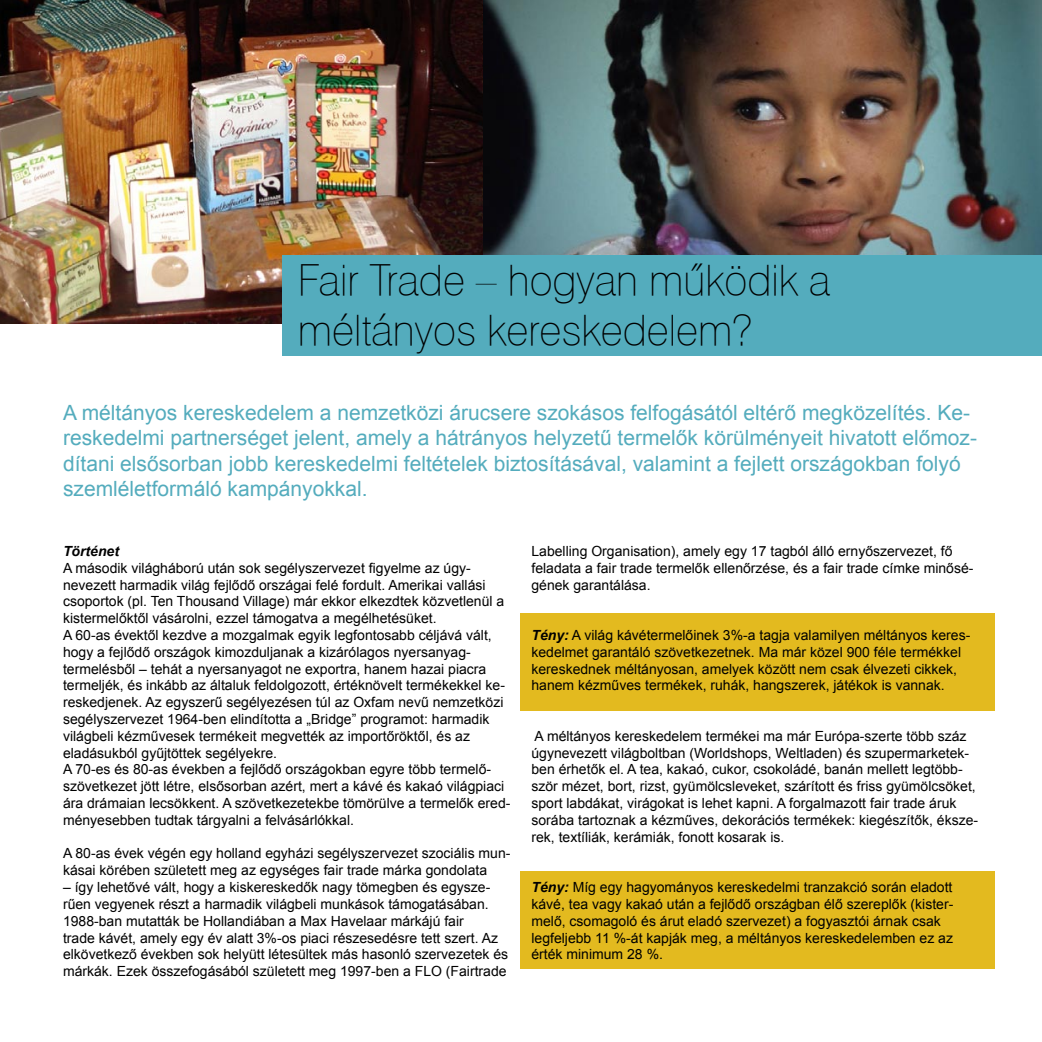
<style>
.page{position:relative;width:1042px;height:1042px;background:#fff}
.page>*{position:absolute;margin:0;border:0;box-sizing:border-box;transform-origin:0 0}
.t1{font:42px/50.4px "Hu Thina";color:#000}
.t2{font:21px/25.2px "Arial";color:#54acbd}
.t3{font:14px/16.8px "Arial";color:#000}
.t4{font:italic 700 14px "Arial";color:#000}
.s1{font-weight:700;font-style:italic}
</style>
<div class="page">
<img style="left:0;top:0;width:484px;height:324px">
<img style="left:484px;top:0;width:558px;height:255px">
<div style="left:283px;top:255px;width:759px;height:101px;background:#54acbd"></div>
<div style="left:520px;top:613px;width:474px;height:98px;background:#e3ba1f"></div>
<div style="left:520px;top:871px;width:474px;height:98px;background:#e3ba1f"></div>
<h1 class="t1" style="left:298px;top:255px;width:534px">Fair Trade – hogyan mûködik a méltányos kereskedelem?</h1>
<p class="t2" style="left:63px;top:400px;width:915px">A méltányos kereskedelem a nemzetközi árucsere szokásos felfogásától eltérő megközelítés. Ke&shy;reskedelmi partnerséget jelent, amely a hátrányos helyzetű termelők körülményeit hivatott előmoz&shy;dítani elsősorban jobb kereskedelmi feltételek biztosításával, valamint a fejlett országokban folyó szemléletformáló kampányokkal.</p>
<p class="t4" style="left:63px;top:542px;width:57px">Történet</p>
<p class="t3" style="left:63px;top:559px;width:449px">A második világháború után sok segélyszervezet figyelme az úgy&shy;nevezett harmadik világ fejlődő országai felé fordult. Amerikai vallási csoportok (pl. Ten Thousand Village) már ekkor elkezdtek közvetlenül a kistermelőktől vásárolni, ezzel támogatva a megélhetésüket.<br>A 60-as évektől kezdve a mozgalmak egyik legfontosabb céljává vált, hogy a fejlődő országok kimozduljanak a kizárólagos nyersanyag&shy;termelésből – tehát a nyersanyagot ne exportra, hanem hazai piacra termeljék, és inkább az általuk feldolgozott, értéknövelt termékekkel ke&shy;reskedjenek. Az egyszerű segélyezésen túl az Oxfam nevű nemzetközi segélyszervezet 1964-ben elindította a „Bridge” programot: harmadik világbeli kézművesek termékeit megvették az importőröktől, és az eladásukból gyűjtöttek segélyekre.<br>A 70-es és 80-as években a fejlődő országokban egyre több termelő&shy;szövetkezet jött létre, elsősorban azért, mert a kávé és kakaó világpiaci ára drámaian lecsökkent. A szövetkezetekbe tömörülve a termelők ered&shy;ményesebben tudtak tárgyalni a felvásárlókkal.</p>
<p class="t3" style="left:63px;top:845px;width:449px">A 80-as évek végén egy holland egyházi segélyszervezet szociális mun&shy;kásai körében született meg az egységes fair trade márka gondolata</p>
<p class="t3" style="left:63px;top:879px;width:447px">– így lehetővé vált, hogy a kiskereskedők nagy tömegben és egysze&shy;rűen vegyenek részt a harmadik világbeli munkások támogatásában.<br>1988-ban mutatták be Hollandiában a Max Havelaar márkájú fair<br>trade kávét, amely egy év alatt 3%-os piaci részesedésre tett szert. Az elkövetkező években sok helyütt létesültek más hasonló szervezetek és márkák. Ezek összefogásából született meg 1997-ben a FLO (Fairtrade</p>
<p class="t3" style="left:531px;top:543px;width:443px">Labelling Organisation), amely egy 17 tagból álló ernyőszervezet, fő feladata a fair trade termelők ellenőrzése, és a fair trade címke minősé&shy;gének garantálása.</p>
<p class="t3" style="left:531px;top:627px;width:440px"><span class="s1">Tény:</span> A világ kávétermelőinek 3%-a tagja valamilyen méltányos keres&shy;kedelmet garantáló szövetkezetnek. Ma már közel 900 féle termékkel kereskednek méltányosan, amelyek között nem csak élvezeti cikkek, hanem kézműves termékek, ruhák, hangszerek, játékok is vannak.</p>
<p class="t3" style="left:531px;top:727px;width:448px">A méltányos kereskedelem termékei ma már Európa-szerte több száz úgynevezett világboltban (Worldshops, Weltladen) és szupermarketek&shy;ben érhetők el. A tea, kakaó, cukor, csokoládé, banán mellett legtöbb&shy;ször mézet, bort, rizst, gyümölcsleveket, szárított és friss gyümölcsöket, sport labdákat, virágokat is lehet kapni. A forgalmazott fair trade áruk sorába tartoznak a kézműves, dekorációs termékek: kiegészítők, éksze&shy;rek, textíliák, kerámiák, fonott kosarak is.</p>
<p class="t3" style="left:531px;top:879px;width:423px"><span class="s1">Tény:</span> Míg egy hagyományos kereskedelmi tranzakció során eladott kávé, tea vagy kakaó után a fejlődő országban élő szereplők (kister&shy;melő, csomagoló és árut eladó szervezet) a fogyasztói árnak csak legfeljebb 11 %-át kapják meg, a méltányos kereskedelemben ez az érték minimum 28 %.</p>
</div>
